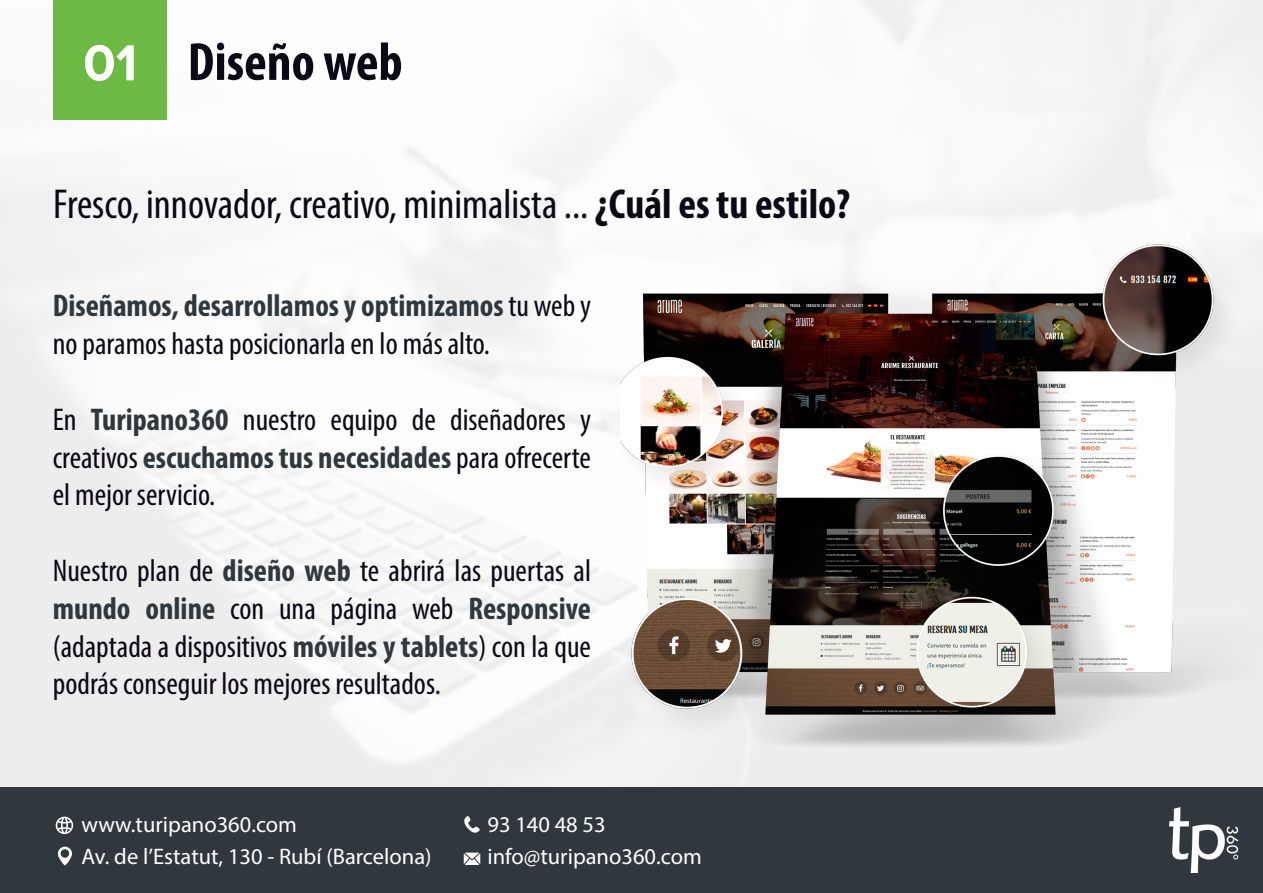
<style>
.page{position:relative;width:1263px;height:893px;background:#fff}
.page>*{position:absolute;margin:0;border:0;box-sizing:border-box;transform-origin:0 0}
.t1{font:700 condensed 54px "Myriad Pro";color:#0c0816}
.t2{font:700 52.5px "Proxima Nova A";color:#fff}
.t3{font:condensed 42px "Myriad Pro";color:#0c0816}
.t4{font:condensed 31.5px/37.8px "Myriad Pro";color:#0c0816;text-align:justify}
.t5{font:22.5px "Myriad Pro";color:#fff}
.s1{font-weight:700}
.s2{font-weight:700;color:#30383d}
</style>
<div class="page">
<div style="left:53px;top:0;width:113px;height:119px;background:#6cba44"></div>
<div style="left:0;top:788px;width:1263px;height:105px;background:#30383d"></div>
<img style="left:1170px;top:808px;width:69px;height:64px">
<svg style="left:56px;top:817px;width:17px;height:17px"></svg>
<svg style="left:58px;top:847px;width:14px;height:18px"></svg>
<svg style="left:464px;top:816px;width:16px;height:17px"></svg>
<svg style="left:464px;top:853px;width:16px;height:12px"></svg>
<img style="left:621px;top:238px;width:642px;height:550px">
<p class="t2" style="left:83px;top:33px;width:56px">01</p>
<p class="t1" style="left:188px;top:28px;width:216px">Diseño web</p>
<p class="t3" style="left:53px;top:178px;width:798px">Fresco, innovador, creativo, minimalista ... <span class="s1">¿Cuál es tu estilo?</span></p>
<p class="t4" style="left:53px;top:287px;width:540px"><span class="s2">Diseñamos, desarrollamos y optimizamos</span> tu web y no paramos hasta posicionarla en lo más alto.</p>
<p class="t4" style="left:53px;top:400px;width:540px">En <span class="s2">Turipano360</span> nuestro equipo de diseñadores y creativos <span class="s2">escuchamos tus necesidades</span> para ofrecerte el mejor servicio.</p>
<p class="t4" style="left:53px;top:551px;width:540px">Nuestro plan de <span class="s2">diseño web</span> te abrirá las puertas al <span class="s2">mundo online</span> con una página web <span class="s2">Responsive </span>(adaptada a dispositivos <span class="s2">móviles y tablets</span>) con la que podrás conseguir los mejores resultados.</p>
<p class="t5" style="left:82px;top:810px;width:217px">www.turipano360.com</p>
<p class="t5" style="left:487px;top:810px;width:120px">93 140 48 53</p>
<p class="t5" style="left:82px;top:843px;width:351px">Av. de l’Estatut, 130 - Rubí (Barcelona)</p>
<p class="t5" style="left:487px;top:843px;width:216px">info@turipano360.com</p>
</div>
